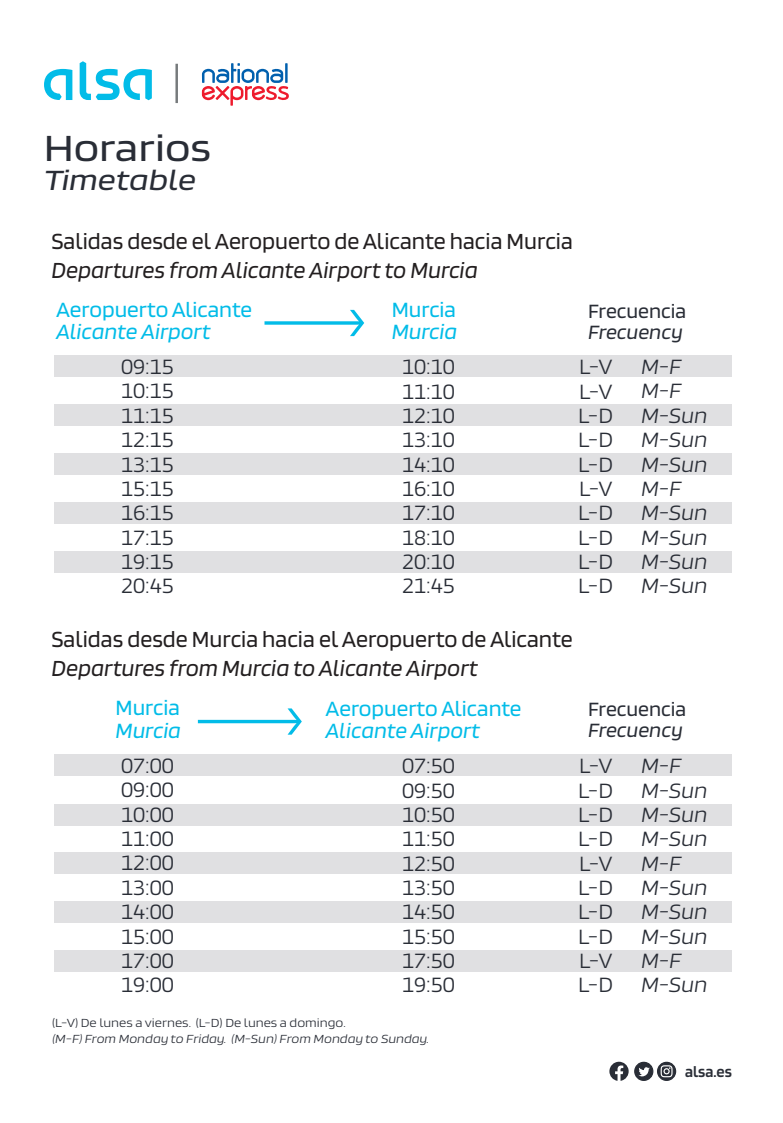
<style>
.page{position:relative;width:783px;height:1123px;background:#fff}
.page>*{position:absolute;margin:0;border:0;box-sizing:border-box;transform-origin:0 0}
.t1{font:40px "Alsa";color:#292d36;scale:1.17 1}
.t2{font:italic 30.56px "Alsa";color:#292d36;scale:1.17 1}
.t3{font:24px "Alsa";color:#231f20}
.t4{font:italic 24px "Alsa";color:#231f20}
.t5{font:300 22.8px/24.4px "Alsa";color:#292d36;text-align:justify;scale:1.06 1}
.t6{font:italic 300 22.8px/24.4px "Alsa";color:#292d36;scale:1.06 1}
.t7{font:22.68px "Alsa";color:#02bce8}
.t8{font:italic 22.68px "Alsa";color:#02bce8}
.t9{font:21.16px "Alsa";color:#292d36}
.t10{font:italic 21.16px "Alsa";color:#292d36}
.t11{font:600 16.36px "Alsa";color:#292d36}
.t12{font:italic 300 12.92px "Alsa";color:#292d36;scale:1.11 1}
.t13{font:300 12.92px "Alsa";color:#292d36;scale:1.11 1}
</style>
<div class="page">
<div style="left:54px;top:950px;width:677px;height:21px;background:#e0e0e2"></div>
<div style="left:54px;top:551px;width:677px;height:21px;background:#e0e0e2"></div>
<hr style="left:175px;top:64px;width:3px;height:39px;background:#767a7c">
<svg style="left:44px;top:61px;width:108px;height:39px"></svg>
<svg style="left:202px;top:63px;width:87px;height:43px"></svg>
<svg style="left:609px;top:1061px;width:67px;height:20px"></svg>
<div style="left:54px;top:852px;width:677px;height:21px;background:#e0e0e2"></div>
<div style="left:54px;top:901px;width:677px;height:21px;background:#e0e0e2"></div>
<div style="left:54px;top:755px;width:677px;height:21px;background:#e0e0e2"></div>
<div style="left:54px;top:804px;width:677px;height:21px;background:#e0e0e2"></div>
<div style="left:54px;top:454px;width:677px;height:21px;background:#e0e0e2"></div>
<div style="left:54px;top:502px;width:677px;height:21px;background:#e0e0e2"></div>
<div style="left:54px;top:356px;width:677px;height:21px;background:#e0e0e2"></div>
<div style="left:54px;top:405px;width:677px;height:21px;background:#e0e0e2"></div>
<svg style="left:264px;top:310px;width:100px;height:26px"></svg>
<svg style="left:198px;top:708px;width:104px;height:26px"></svg>
<h1 class="t1" style="left:44px;top:127px;width:145px">Horarios</h1>
<h2 class="t2" style="left:44px;top:164px;width:132px">Timetable</h2>
<p class="t3" style="left:51px;top:229px;width:523px">Salidas desde el Aeropuerto de Alicante hacia Murcia</p>
<p class="t4" style="left:51px;top:258px;width:428px">Departures from Alicante Airport to Murcia</p>
<p class="t7" style="left:56px;top:298px;width:197px">Aeropuerto Alicante</p>
<p class="t8" style="left:56px;top:320px;width:156px">Alicante Airport</p>
<p class="t7" style="left:391px;top:297px;width:66px">Murcia</p>
<p class="t8" style="left:391px;top:320px;width:67px">Murcia</p>
<p class="t5" style="left:402px;top:355px;width:51px">10:10<br>11:10<br>12:10<br>13:10<br>14:10<br>16:10<br>17:10<br>18:10<br>20:10<br>21:45</p>
<p class="t9" style="left:588px;top:300px;width:100px">Frecuencia</p>
<p class="t10" style="left:588px;top:321px;width:96px">Frecuency</p>
<p class="t5" style="left:121px;top:355px;width:51px">09:15<br>10:15<br>11:15<br>12:15<br>13:15<br>15:15<br>16:15<br>17:15<br>19:15<br>20:45</p>
<p class="t5" style="left:578px;top:355px;width:34px">L-V L-V L-D L-D L-D L-V L-D L-D L-D L-D</p>
<p class="t6" style="left:640px;top:355px;width:64px">M-F<br>M-F<br>M-Sun<br>M-Sun<br>M-Sun<br>M-F<br>M-Sun<br>M-Sun<br>M-Sun<br>M-Sun</p>
<p class="t3" style="left:51px;top:627px;width:523px">Salidas desde Murcia hacia el Aeropuerto de Alicante</p>
<p class="t4" style="left:51px;top:656px;width:428px">Departures from Murcia to Alicante Airport</p>
<p class="t7" style="left:116px;top:696px;width:66px">Murcia</p>
<p class="t8" style="left:116px;top:718px;width:67px">Murcia</p>
<p class="t7" style="left:325px;top:696px;width:197px">Aeropuerto Alicante</p>
<p class="t8" style="left:325px;top:719px;width:156px">Alicante Airport</p>
<p class="t9" style="left:588px;top:698px;width:100px">Frecuencia</p>
<p class="t10" style="left:588px;top:719px;width:96px">Frecuency</p>
<p class="t5" style="left:121px;top:754px;width:51px">07:00<br>09:00<br>10:00<br>11:00<br>12:00<br>13:00<br>14:00<br>15:00<br>17:00<br>19:00</p>
<p class="t5" style="left:578px;top:754px;width:34px">L-V L-D L-D L-D L-V L-D L-D L-D L-V L-D</p>
<p class="t6" style="left:640px;top:754px;width:64px">M-F<br>M-Sun<br>M-Sun<br>M-Sun<br>M-F<br>M-Sun<br>M-Sun<br>M-Sun<br>M-F<br>M-Sun</p>
<p class="t5" style="left:402px;top:754px;width:51px">07:50<br>09:50<br>10:50<br>11:50<br>12:50<br>13:50<br>14:50<br>15:50<br>17:50<br>19:50</p>
<p class="t13" style="left:52px;top:1016px;width:266px">(L-V) De lunes a viernes. (L-D) De lunes a domingo.</p>
<p class="t12" style="left:52px;top:1032px;width:341px">(M-F) From Monday to Friday. (M-Sun) From Monday to Sunday.</p>
<p class="t11" style="left:684px;top:1063px;width:48px">alsa.es</p>
</div>
